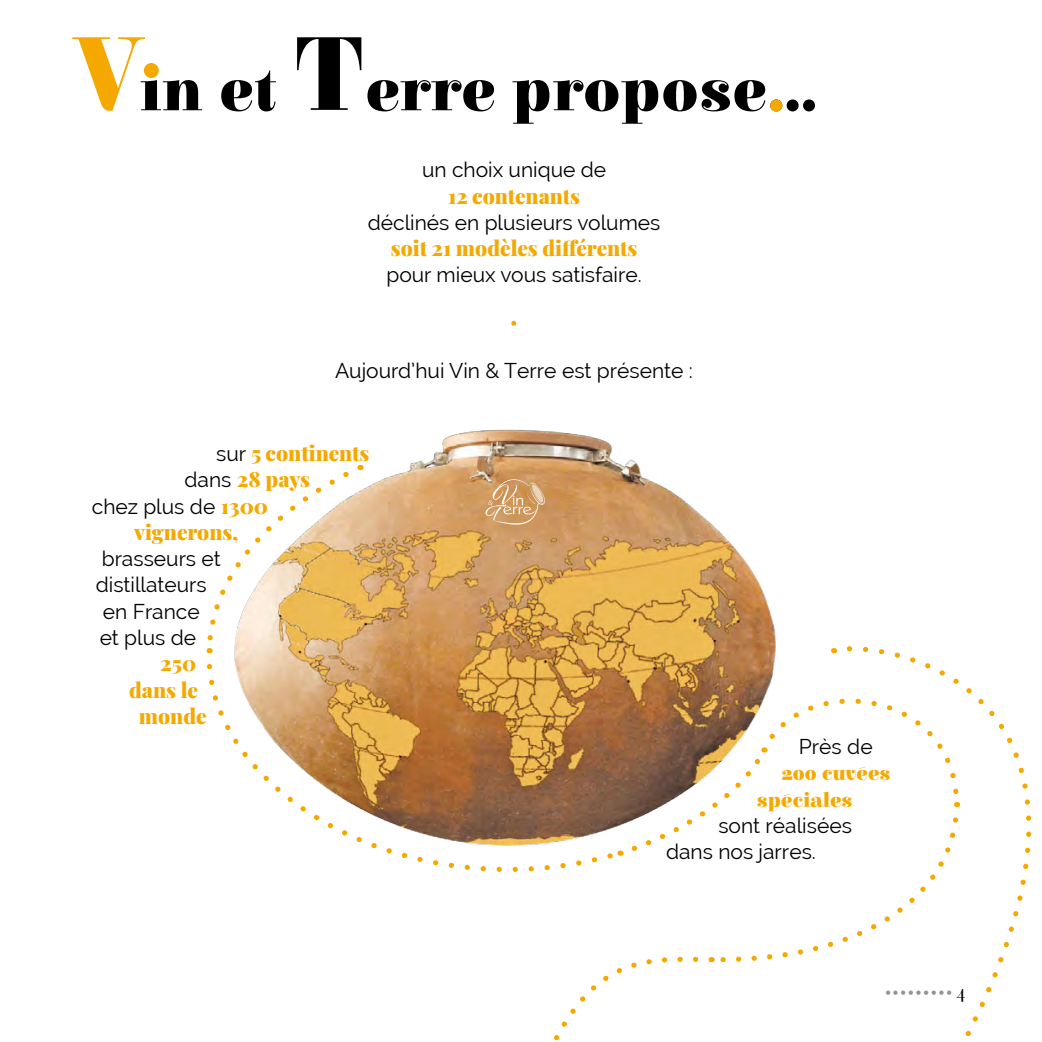
<style>
.page{position:relative;width:1042px;height:1042px;background:#fff}
.page>*{position:absolute;margin:0;border:0;box-sizing:border-box;transform-origin:0 0}
.t1{font:900 63px "Elsie";letter-spacing:.01em;color:#000}
.t2{font:21px/26.2px "Raleway";color:#000}
.t3{font:900 21px/26.2px "Playfair Display";color:#f5a900}
.t4{font:900 21px/26.2px "Elsie";color:#f5a900}
.t5{font:14px "Elsie";color:#949494}
.s1{font-size:105px;color:#f5a900}
.s2{font-size:105px}
.s3{font-family:"Raleway";font-weight:400;color:#000}
.s4{font-family:"Playfair Display";font-weight:900;color:#f5a900}
.s5{font-size:19.25px;color:#000}
</style>
<div class="page">
<div style="left:144px;top:63px;width:15px;height:15px;background:#f5a900;border-radius:50%"></div>
<div style="left:770px;top:99px;width:12px;height:13px;background:#f5a900;border-radius:50%"></div>
<img style="left:208px;top:429px;width:630px;height:245px">
<svg style="left:206px;top:661px;width:413px;height:211px"></svg>
<svg style="left:206px;top:467px;width:147px;height:186px"></svg>
<svg style="left:511px;top:321px;width:5px;height:5px"></svg>
<svg style="left:485px;top:478px;width:60px;height:46px;background:#d4a674"></svg>
<svg style="left:846px;top:646px;width:186px;height:391px"></svg>
<svg style="left:519px;top:674px;width:443px;height:367px"></svg>
<h1 class="t1" style="left:74px;top:55px;width:745px"><span class="s1">V</span>in et <span class="s2">T</span>erre propose...</h1>
<p class="t2" style="left:422px;top:157px;width:186px">un choix unique de</p>
<p class="t3" style="left:448px;top:181px;width:134px">12 contenants</p>
<p class="t2" style="left:368px;top:209px;width:294px">déclinés en plusieurs volumes</p>
<p class="t3" style="left:391px;top:233px;width:248px">soit 21 modèles différents</p>
<p class="t2" style="left:386px;top:262px;width:257px">pour mieux vous satisfaire.</p>
<p class="t2" style="left:335px;top:357px;width:359px">Aujourd’hui Vin &amp; Terre est présente :</p>
<p class="t3" style="left:185px;top:438px;width:186px;text-indent:32px"><span class="s3">sur</span> 5 continents <span class="s3">dans</span> 28 pays</p>
<p class="t2" style="left:92px;top:493px;width:178px">chez plus de <span class="s4">1300</span></p>
<p class="t3" style="left:134px;top:517px;width:106px">vignerons,</p>
<p class="t2" style="left:102px;top:545px;width:120px">brasseurs et</p>
<p class="t2" style="left:96px;top:572px;width:112px">distillateurs</p>
<p class="t2" style="left:103px;top:598px;width:98px">en France</p>
<p class="t2" style="left:100px;top:624px;width:98px">et plus de</p>
<p class="t3" style="left:160px;top:648px;width:38px">250</p>
<p class="t3" style="left:129px;top:675px;width:70px">dans le</p>
<p class="t3" style="left:139px;top:701px;width:69px">monde</p>
<p class="t2" style="left:799px;top:733px;width:75px">Près de</p>
<p class="t4" style="left:757px;top:761px;width:135px;text-indent:25px">200 cuvées spéciales</p>
<p class="t2" style="left:666px;top:812px;width:187px;text-indent:52px">sont réalisées dans nos jarres.</p>
<p class="t5" style="left:884px;top:986px;width:84px">••••••••• <span class="s5">4</span></p>
</div>
